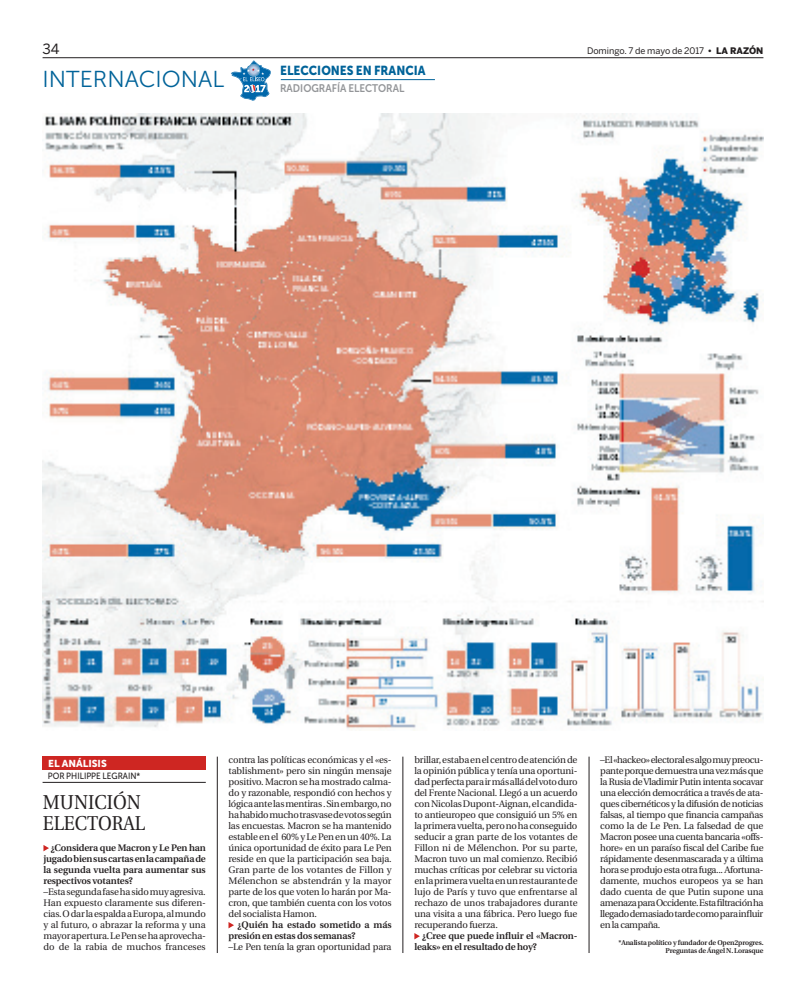
<style>
.page{position:relative;width:806px;height:993px;background:#fff}
.page>*{position:absolute;margin:0;border:0;box-sizing:border-box;transform-origin:0 0}
.t1{font:23px "Museo Sans 300";color:#006399}
.t2{font:20px/21px "Utopia";color:#231f20;scale:.9 1}
.t3{font:14px "Benton Sans";color:#231f20}
.t4{font:13px "Museo Sans 900";color:#006399;scale:.9 1}
.t5{font:11px "Museo Sans 700";color:#939598;scale:.9 1}
.t6{font:10px "Museo Sans 900";color:#fff}
.t7{font:9.5px/11px "Utopia";letter-spacing:-.02em;color:#231f20;text-align:justify}
.t8{font:600 9.5px/11px "Utopia";letter-spacing:-.01em;color:#231f20}
.t9{font:9px "Benton Sans";color:#231f20}
.t10{font:9px "Museo Sans 500";color:#231f20;scale:.9 1}
.t11{font:600 7px/8px "Utopia";letter-spacing:-.015em;color:#231f20;text-align:right}
.s1{font-weight:900}
</style>
<div class="page">
<svg style="left:231px;top:60px;width:39px;height:41px"></svg>
<hr style="left:281px;top:79px;width:153px;height:1px;background:#006399">
<img style="left:43px;top:114px;width:720px;height:616px">
<svg style="left:43px;top:845px;width:6px;height:6px"></svg>
<hr style="left:43px;top:782px;width:163px;height:1px;background:#231f20">
<div style="left:43px;top:756px;width:163px;height:13px;background:#ce2622"></div>
<svg style="left:228px;top:922px;width:6px;height:6px"></svg>
<svg style="left:414px;top:933px;width:5px;height:6px"></svg>
<hr style="left:217px;top:756px;width:1px;height:196px;background:#231f20">
<hr style="left:402px;top:756px;width:1px;height:196px;background:#231f20">
<hr style="left:588px;top:756px;width:1px;height:196px;background:#231f20">
<hr style="left:43px;top:57px;width:720px;height:1px;background:#231f20">
<h3 class="t3" style="left:43px;top:40px;width:19px">34</h3>
<p class="t9" style="left:586px;top:45px;width:178px">Domingo. 7 de mayo de 2017 <span class="s1">• LA RAZÓN</span></p>
<h1 class="t1" style="left:43px;top:66px;width:183px">INTERNACIONAL</h1>
<h3 class="t4" style="left:280px;top:63px;width:163px">ELECCIONES EN FRANCIA</h3>
<p class="t5" style="left:280px;top:82px;width:139px">RADIOGRAFÍA ELECTORAL</p>
<p class="t6" style="left:48px;top:757px;width:60px">EL ANÁLISIS</p>
<p class="t7" style="left:228px;top:754px;width:165px">contra las políticas económicas y el «es&shy;tablishment» pero sin ningún mensaje positivo. Macron se ha mostrado calma&shy;do y razonable, respondió con hechos y lógica ante las mentiras . Sin embargo, no ha habido mucho trasvase de votos según las encuestas. Macron se ha mantenido estable en el 60% y Le Pen en un 40%. La única oportunidad de éxito para Le Pen reside en que la participación sea baja.<br>Gran parte de los votantes de Fillon y Mélenchon se abstendrán y la mayor parte de los que voten lo harán por Ma&shy;cron, que también cuenta con los votos del socialista Hamon.</p>
<p class="t8" style="left:228px;top:919px;width:165px;text-indent:9px">¿Quién ha estado sometido a más presión en estas dos semanas?</p>
<p class="t7" style="left:228px;top:941px;width:164px">–Le Pen tenía la gran oportunidad para</p>
<p class="t10" style="left:48px;top:771px;width:104px">POR PHILIPPE LEGRAIN*</p>
<h2 class="t2" style="left:43px;top:792px;width:115px">MUNICIÓN<br>ELECTORAL</h2>
<p class="t8" style="left:43px;top:842px;width:164px;text-align:justify;text-indent:7px">¿Considera que Macron y Le Pen han jugado bien sus cartas en la campaña de la segunda vuelta para aumentar sus respectivos votantes?</p>
<p class="t7" style="left:43px;top:886px;width:164px">–Esta segunda fase ha sido muy agresiva.<br>Han expuesto claramente sus diferen&shy;cias. O dar la espalda a Europa, al mundo y al futuro, o abrazar la reforma y una mayor apertura. Le Pen se ha aprovecha&shy;do de la rabia de muchos franceses</p>
<p class="t7" style="left:414px;top:754px;width:165px">brillar, estaba en el centro de atención de la opinión pública y tenía una oportuni&shy;dad perfecta para ir más allá del voto duro del Frente Nacional. Llegó a un acuerdo con Nicolas Dupont-Aignan, el candida&shy;to antieuropeo que consiguió un 5% en la primera vuelta, pero no ha conseguido seducir a gran parte de los votantes de Fillon ni de Mélenchon. Por su parte, Macron tuvo un mal comienzo. Recibió muchas críticas por celebrar su victoria en la primera vuelta en un restaurante de lujo de París y tuvo que enfrentarse al rechazo de unos trabajadores durante una visita a una fábrica. Pero luego fue recuperando fuerza.</p>
<p class="t8" style="left:414px;top:930px;width:165px;text-indent:8px">¿Cree que puede influir el «Macron&shy;leaks» en el resultado de hoy?</p>
<p class="t7" style="left:600px;top:754px;width:165px">–El «hackeo» electoral es algo muy preocu&shy;pante porque demuestra una vez más que la Rusia de Vladimir Putin intenta socavar una elección democrática a través de ata&shy;ques cibernéticos y la difusión de noticias falsas, al tiempo que financia campañas como la de Le Pen. La falsedad de que Macron posee una cuenta bancaria «offs&shy;hore» en un paraíso fiscal del Caribe fue rápidamente desenmascarada y a última hora se produjo esta otra fuga... Afortuna&shy;damente, muchos europeos ya se han dado cuenta de que Putin supone una amenaza para Occidente. Esta filtración ha llegado demasiado tarde como para influir en la campaña.</p>
<p class="t11" style="left:618px;top:938px;width:147px">*Analista político y fundador de Open2progres.<br>Preguntas de Ángel N. Lorasque</p>
</div>
